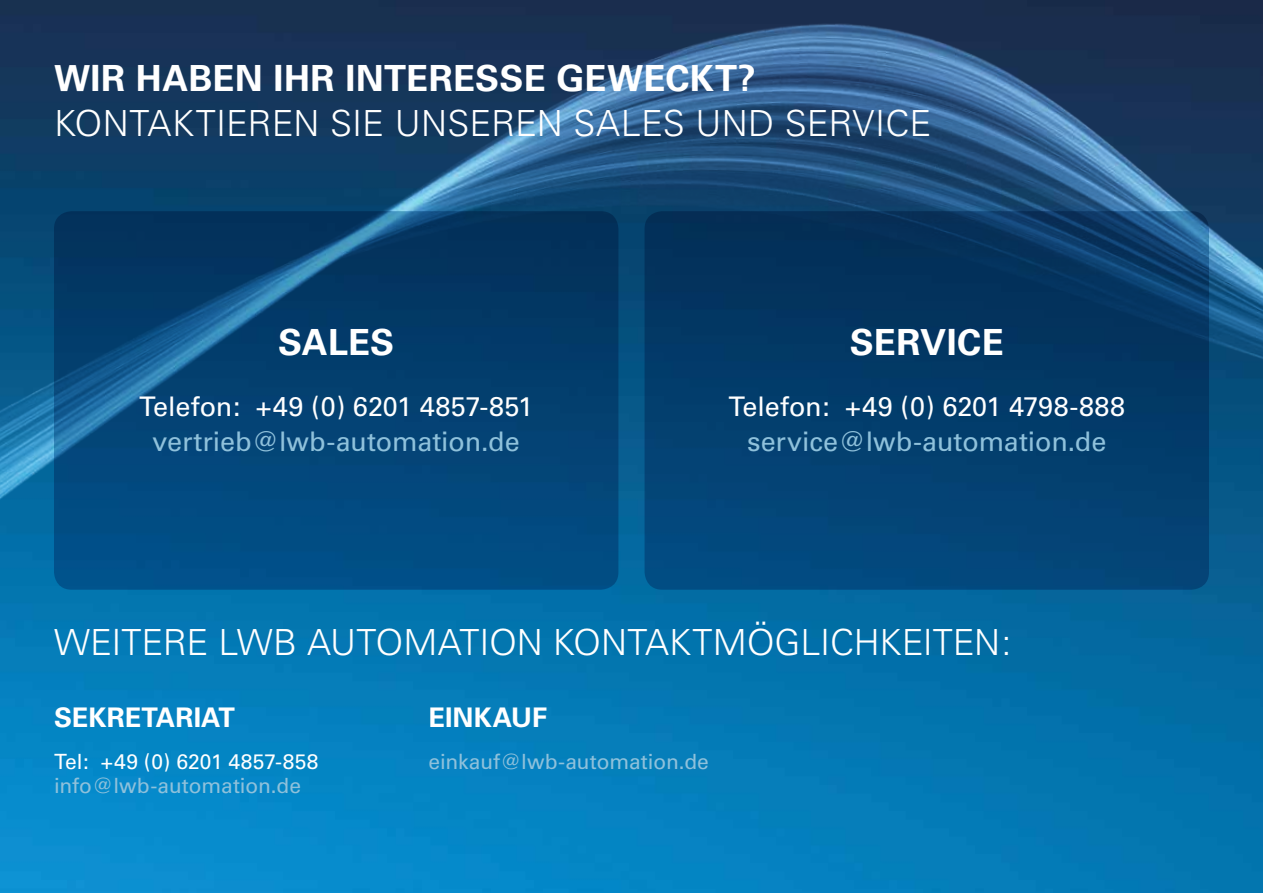
<style>
.page{position:relative;width:1263px;height:893px;background:#fff}
.page>*{position:absolute;margin:0;border:0;box-sizing:border-box;transform-origin:0 0}
.t1{font:300 36px "Univers";color:#fff}
.t2{font:700 36px "Univers";letter-spacing:.01em;color:#fff}
.t3{font:27px "Univers";letter-spacing:-.005em;color:#fff}
.t4{font:27px "Univers";letter-spacing:-.005em;color:#8fc1db}
.t5{font:700 27px "Univers";color:#fff}
.t6{font:21px "Univers";letter-spacing:-.005em;color:#8fc1db}
.t7{font:21px "Univers";color:#fff}
</style>
<div class="page">
<img style="left:0;top:0;width:1263px;height:893px">
<svg style="left:54px;top:211px;width:564px;height:379px;background:#044475"></svg>
<svg style="left:644px;top:211px;width:565px;height:379px;background:#043c6b"></svg>
<p class="t2" style="left:54px;top:57px;width:703px">WIR HABEN IHR INTERESSE GEWECKT?</p>
<p class="t1" style="left:54px;top:101px;width:879px">KONTAKTIEREN SIE UNSEREN SALES UND SERVICE</p>
<p class="t2" style="left:278px;top:321px;width:118px">SALES</p>
<p class="t3" style="left:139px;top:391px;width:396px">Telefon: +49 (0) 6201 4857-851</p>
<p class="t4" style="left:153px;top:425px;width:369px">vertrieb@lwb-automation.de</p>
<p class="t2" style="left:850px;top:321px;width:155px">SERVICE</p>
<p class="t3" style="left:728px;top:391px;width:398px">Telefon: +49 (0) 6201 4798-888</p>
<p class="t4" style="left:747px;top:425px;width:361px">service@lwb-automation.de</p>
<p class="t1" style="left:54px;top:620px;width:959px">WEITERE LWB AUTOMATION KONTAKTMÖGLICHKEITEN:</p>
<p class="t5" style="left:54px;top:701px;width:183px">SEKRETARIAT</p>
<p class="t7" style="left:54px;top:749px;width:266px">Tel: +49 (0) 6201 4857-858</p>
<p class="t6" style="left:54px;top:773px;width:249px">info@lwb-automation.de</p>
<p class="t5" style="left:428px;top:701px;width:120px">EINKAUF</p>
<p class="t6" style="left:428px;top:749px;width:282px">einkauf@lwb-automation.de</p>
</div>
